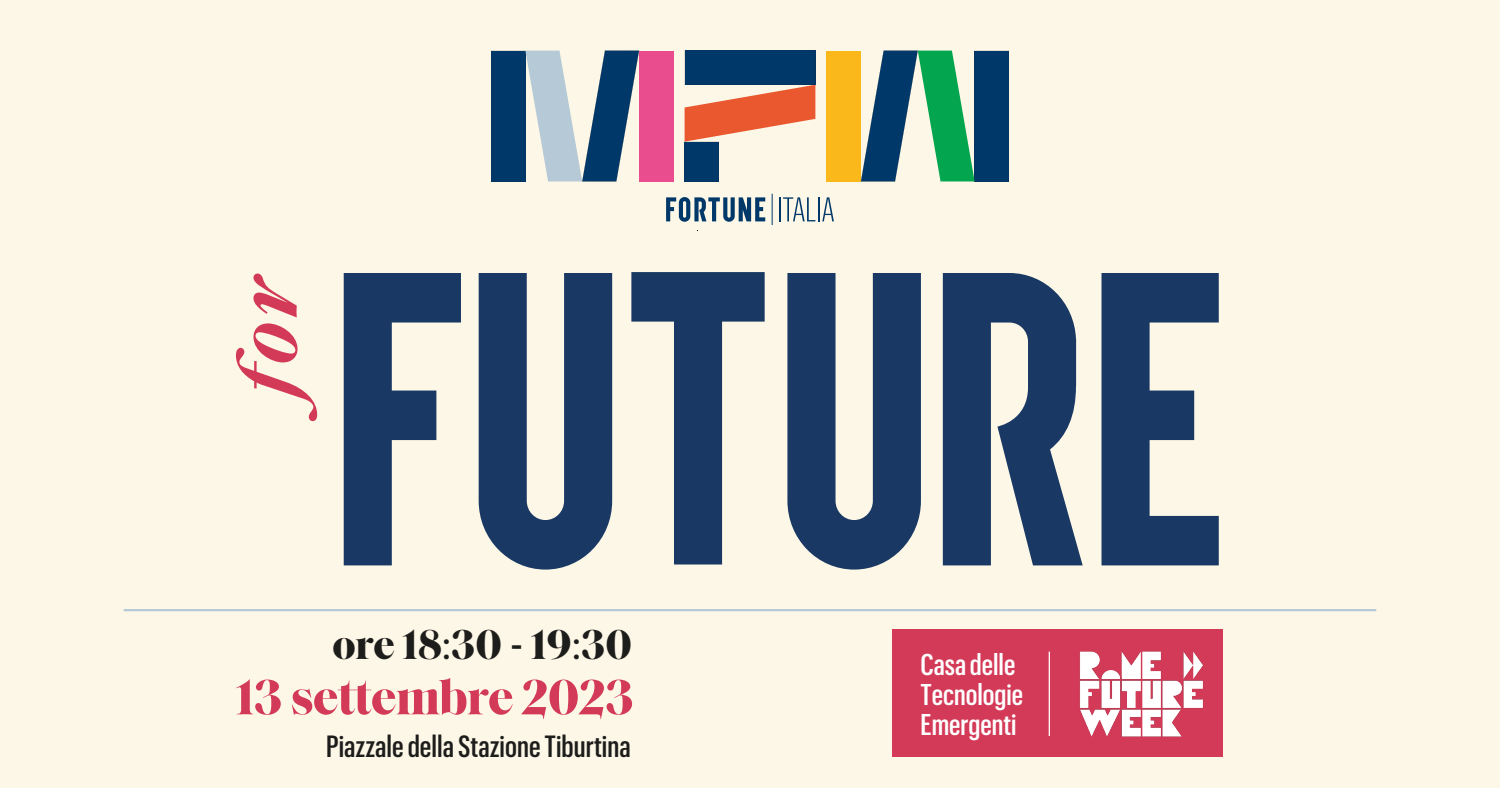
<style>
.page{position:relative;width:1500px;height:788px;background:#fdf7e7}
.page>*{position:absolute;margin:0;border:0;box-sizing:border-box;transform-origin:0 0}
.t1{font:italic 600 86.85px "Saol Text";color:#d33a57}
.t2{font:700 50.4px "Saol Display";letter-spacing:-.015em;color:#d33a57}
.t3{font:700 42.45px "Saol Display";color:#1d1d1b}
.t4{font:500 30px "Graphik X Cond";color:#1d1d1b}
.t5{font:500 29.4px/30.2px "Graphik X Cond";color:#fff}
.s1{font-weight:400}
</style>
<div class="page">
<div style="left:639px;top:51px;width:34px;height:130px;background:#e94d8d"></div>
<div style="left:827px;top:51px;width:34px;height:130px;background:#fab81a"></div>
<svg style="left:491px;top:51px;width:148px;height:130px"></svg>
<svg style="left:685px;top:51px;width:130px;height:130px"></svg>
<svg style="left:861px;top:51px;width:148px;height:130px"></svg>
<svg style="left:666px;top:197px;width:99px;height:25px"></svg>
<hr style="left:779px;top:197px;width:2px;height:24px;background:#003869">
<svg style="left:783px;top:197px;width:32px;height:24px"></svg>
<hr style="left:818px;top:197px;width:2px;height:24px;background:#003869">
<svg style="left:822px;top:197px;width:12px;height:24px"></svg>
<hr style="left:772px;top:194px;width:1px;height:31px;background:#003869">
<hr style="left:124px;top:609px;width:1252px;height:2px;background:#b5cad6">
<svg style="left:344px;top:273px;width:117px;height:292px"></svg>
<svg style="left:631px;top:272px;width:134px;height:292px"></svg>
<svg style="left:479px;top:273px;width:133px;height:296px"></svg>
<svg style="left:787px;top:273px;width:134px;height:296px"></svg>
<svg style="left:1102px;top:273px;width:117px;height:292px"></svg>
<svg style="left:943px;top:273px;width:140px;height:292px"></svg>
<div style="left:892px;top:628px;width:331px;height:128px;background:#d33a57"></div>
<img style="left:1079px;top:651px;width:125px;height:86px">
<hr style="left:1049px;top:651px;width:1px;height:85px;background:#fff">
<h1 class="t1" style="left:203px;top:396px;width:124px;rotate:-90deg">fo r</h1>
<h3 class="t3" style="left:332px;top:612px;width:301px">ore 18<span class="s1">:</span>30 - 19<span class="s1">:</span>30</h3>
<h2 class="t2" style="left:236px;top:659px;width:400px">13 settembre 2023</h2>
<p class="t4" style="left:326px;top:725px;width:306px">Piazzale della Stazione Tiburtina</p>
<p class="t5" style="left:921px;top:647px;width:104px">Casa delle<br>Tecnologie<br>Emergenti</p>
</div>
